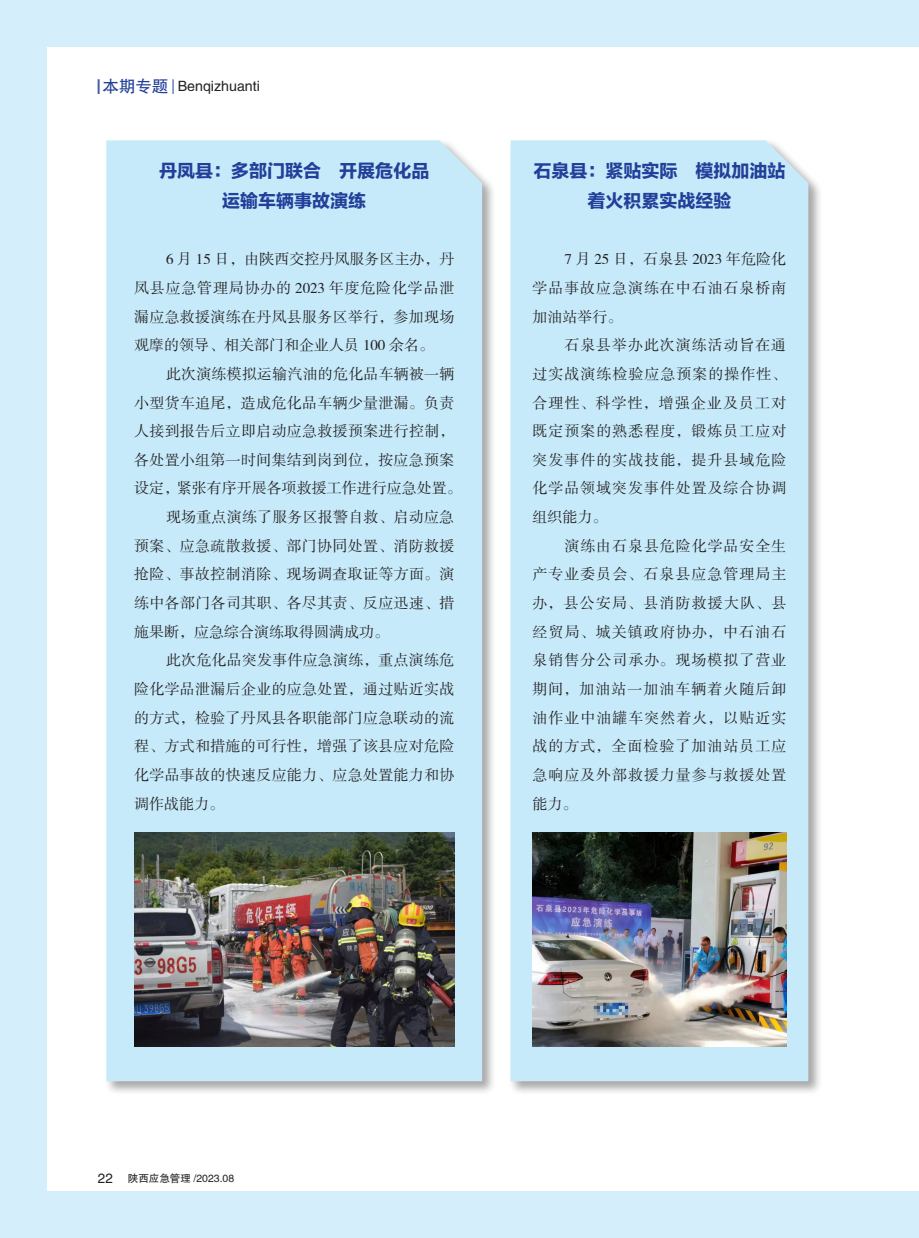
<style>
.page{position:relative;width:919px;height:1238px;background:#fff}
.page>*{position:absolute;margin:0;border:0;box-sizing:border-box;transform-origin:0 0}
.蓝色内文居中{font:18px "FZLTDHJW GB1 0";color:#223f99}
.t1{font:15px/28.7px "FZSSK GBK1 0";letter-spacing:.02em;color:#231f20;text-align:justify}
.t2{font:14.25px "FZHTK GBK1 0";color:#231f20}
.t3{font:10.5px "FZHTK GBK1 0";color:#231f20}
.s1{font-size:16.5px;color:#223f99}
.s2{font-size:13.5px}
</style>
<div class="page">
<svg style="left:173px;top:79px;width:1px;height:15px"></svg>
<svg style="left:98px;top:79px;width:2px;height:15px"></svg>
<div style="left:0;top:0;width:906px;height:47px;background:#d4effb"></div>
<div style="left:0;top:1191px;width:906px;height:46px;background:#d4effb"></div>
<div style="left:0;top:0;width:47px;height:1237px;background:#d4effb"></div>
<div style="left:906px;top:0;width:12px;height:47px;background:#d4effb"></div>
<div style="left:906px;top:1191px;width:12px;height:46px;background:#d4effb"></div>
<div style="left:104px;top:138px;width:392px;height:957px;background:#231f20;opacity:.4"></div>
<div style="left:106px;top:140px;width:376px;height:941px;background:#c6eafa"></div>
<div style="left:508px;top:138px;width:314px;height:957px;background:#231f20;opacity:.4"></div>
<div style="left:510px;top:140px;width:298px;height:941px;background:#c6eafa"></div>
<img style="left:134px;top:832px;width:320px;height:214px">
<img style="left:532px;top:832px;width:254px;height:214px">
<p class="t2" style="left:102px;top:79px;width:159px"><span class="s1">本期专题</span> Benqizhuanti</p>
<p class="蓝色内文居中" style="left:159px;top:160px;width:271px">丹凤县：多部门联合 开展危化品</p>
<p class="蓝色内文居中" style="left:222px;top:190px;width:145px">运输车辆事故演练</p>
<p class="t1" style="left:134px;top:245px;width:322px;text-indent:32px">6 月 15 日，由陕西交控丹凤服务区主办，丹凤县应急管理局协办的 2023 年度危险化学品泄漏应急救援演练在丹凤县服务区举行，参加现场观摩的领导、相关部门和企业人员 100 余名。</p>
<p class="t1" style="left:134px;top:360px;width:329px;text-align:left;text-indent:32px">此次演练模拟运输汽油的危化品车辆被一辆小型货车追尾，造成危化品车辆少量泄漏。负责人接到报告后立即启动应急救援预案进行控制，各处置小组第一时间集结到岗到位，按应急预案设定，紧张有序开展各项救援工作进行应急处置。</p>
<p class="t1" style="left:134px;top:503px;width:322px;text-indent:32px">现场重点演练了服务区报警自救、启动应急预案、应急疏散救援、部门协同处置、消防救援抢险、事故控制消除、现场调查取证等方面。演练中各部门各司其职、各尽其责、反应迅速、措施果断，应急综合演练取得圆满成功。</p>
<p class="t1" style="left:134px;top:646px;width:322px;text-indent:32px">此次危化品突发事件应急演练，重点演练危险化学品泄漏后企业的应急处置，通过贴近实战的方式，检验了丹凤县各职能部门应急联动的流程、方式和措施的可行性，增强了该县应对危险化学品事故的快速反应能力、应急处置能力和协调作战能力。</p>
<p class="蓝色内文居中" style="left:533px;top:160px;width:254px">石泉县：紧贴实际 模拟加油站</p>
<p class="蓝色内文居中" style="left:587px;top:190px;width:145px">着火积累实战经验</p>
<p class="t1" style="left:532px;top:245px;width:255px;text-indent:32px">7 月 25 日，石泉县 2023 年危险化学品事故应急演练在中石油石泉桥南加油站举行。</p>
<p class="t1" style="left:532px;top:331px;width:255px;text-indent:32px">石泉县举办此次演练活动旨在通过实战演练检验应急预案的操作性、合理性、科学性，增强企业及员工对既定预案的熟悉程度，锻炼员工应对突发事件的实战技能，提升县域危险化学品领域突发事件处置及综合协调组织能力。</p>
<p class="t1" style="left:532px;top:532px;width:255px;text-indent:32px">演练由石泉县危险化学品安全生产专业委员会、石泉县应急管理局主办，县公安局、县消防救援大队、县经贸局、城关镇政府协办，中石油石泉销售分公司承办。现场模拟了营业期间，加油站一加油车辆着火随后卸油作业中油罐车突然着火，以贴近实战的方式，全面检验了加油站员工应急响应及外部救援力量参与救援处置能力。</p>
<p class="t3" style="left:98px;top:1172px;width:138px"><span class="s2">22</span> 陕西应急管理 /2023.08</p>
</div>
